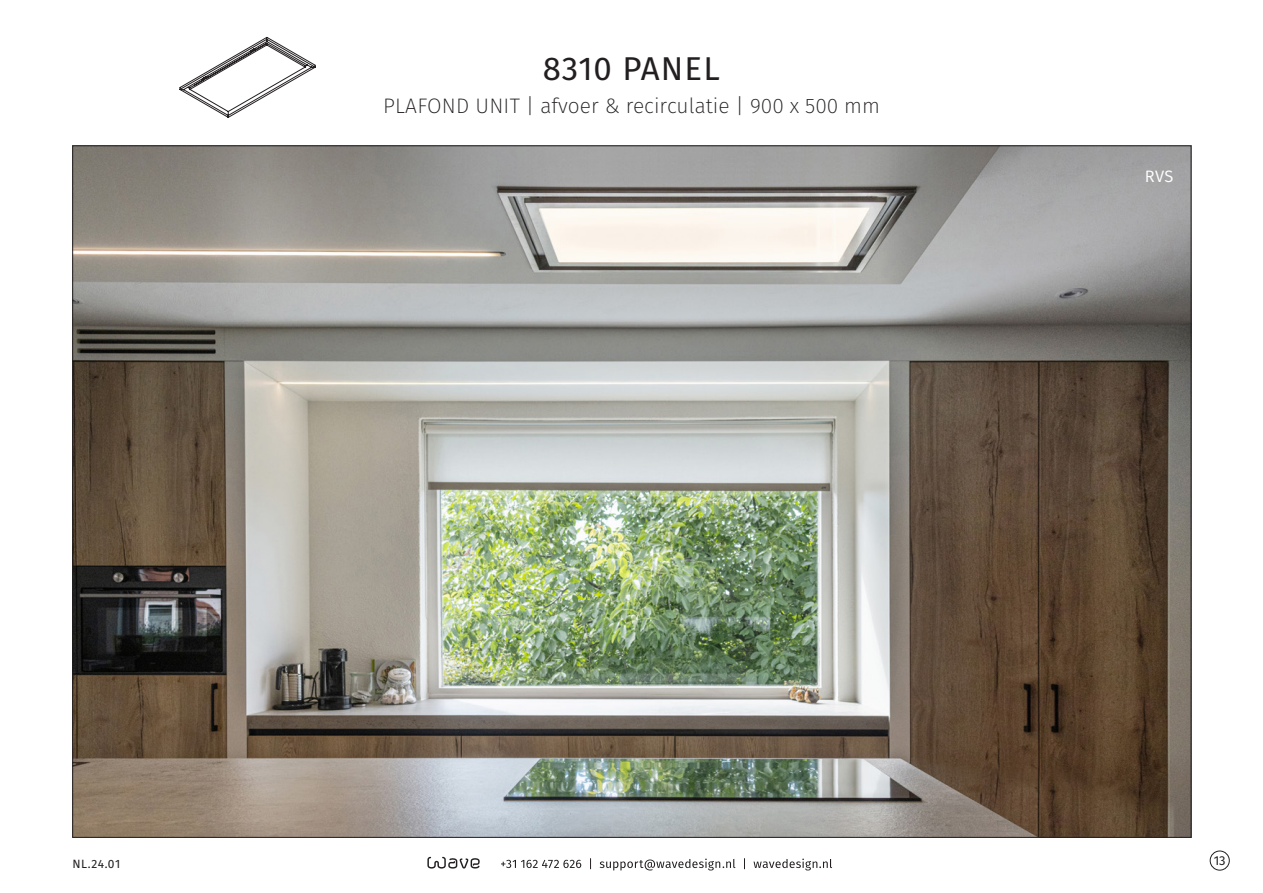
<style>
.page{position:relative;width:1263px;height:893px;background:#fff}
.page>*{position:absolute;margin:0;border:0;box-sizing:border-box;transform-origin:0 0}
.t1{font:33px "Fira Sans";letter-spacing:.03em;color:#231f20}
.t2{font:200 21px "Fira Sans";color:#231f20}
.t3{font:16.5px "Fira Sans";color:#fff}
.t4{font:12.9px "Fira Sans";color:#231f20}
.t5{font:12px "Fira Sans";color:#231f20}
</style>
<div class="page">
<img style="left:74px;top:147px;width:1115px;height:689px">
<svg style="left:179px;top:37px;width:137px;height:81px"></svg>
<div style="left:1210px;top:851px;width:19px;height:19px;border:1px solid #231f20;border-radius:50%"></div>
<svg style="left:427px;top:857px;width:53px;height:12px"></svg>
<svg style="left:501px;top:858px;width:331px;height:12px"></svg>
<p class="t1" style="left:543px;top:43px;width:178px">8310 PANEL</p>
<p class="t2" style="left:383px;top:91px;width:498px">PLAFOND UNIT | afvoer &amp; recirculatie | 900 x 500 mm</p>
<p class="t3" style="left:1145px;top:163px;width:30px">RVS</p>
<p class="t5" style="left:72px;top:855px;width:50px">NL.24.01</p>
<p class="t4" style="left:1214px;top:850px;width:14px">13</p>
</div>
